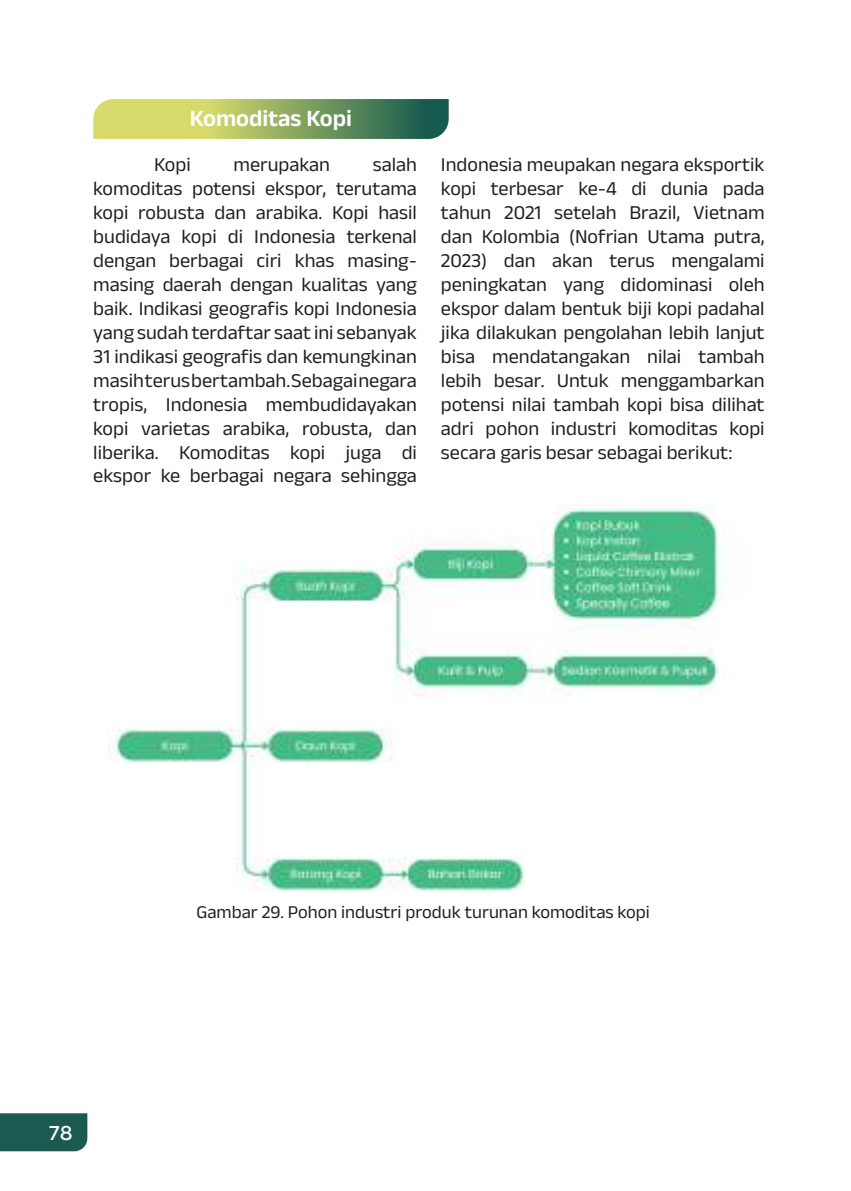
<style>
.page{position:relative;width:851px;height:1191px;background:#fff}
.page>*{position:absolute;margin:0;border:0;box-sizing:border-box;transform-origin:0 0}
.t1{font:500 23.6px "Anek Latin";color:#fff}
.t2{font:20px/24px "Anek Latin";color:#241f1f;text-align:justify}
.t3{font:500 20px "Geometria";color:#fff}
.t4{font:18.2px "Anek Latin";color:#241f1f}
</style>
<div class="page">
<div style="left:0;top:1113px;width:87px;height:38px;background:#1b5a51"></div>
<svg style="left:93px;top:99px;width:355px;height:40px;background:#91ac62"></svg>
<img style="left:108px;top:505px;width:615px;height:387px">
<p class="t1" style="left:190px;top:102px;width:164px">Komoditas Kopi</p>
<p class="t2" style="left:93px;top:152px;width:325px;text-indent:279px">salah komoditas potensi ekspor, terutama kopi robusta dan arabika. Kopi hasil budidaya kopi di Indonesia terkenal dengan berbagai ciri khas masing&shy;masing daerah dengan kualitas yang baik. Indikasi geografis kopi Indonesia yang sudah terdaftar saat ini sebanyak 31 indikasi geografis dan kemungkinan masih terus bertambah. Sebagai negara tropis, Indonesia membudidayakan kopi varietas arabika, robusta, dan liberika. Komoditas kopi juga di ekspor ke berbagai negara sehingga</p>
<p class="t2" style="left:441px;top:152px;width:325px">Indonesia meupakan negara eksportik kopi terbesar ke-4 di dunia pada tahun 2021 setelah Brazil, Vietnam dan Kolombia (Nofrian Utama putra, 2023) dan akan terus mengalami peningkatan yang didominasi oleh ekspor dalam bentuk biji kopi padahal jika dilakukan pengolahan lebih lanjut bisa mendatangakan nilai tambah lebih besar. Untuk menggambarkan potensi nilai tambah kopi bisa dilihat adri pohon industri komoditas kopi secara garis besar sebagai berikut:</p>
<p class="t2" style="left:154px;top:152px;width:38px">Kopi</p>
<p class="t2" style="left:233px;top:152px;width:98px">merupakan</p>
<p class="t3" style="left:49px;top:1121px;width:25px">78</p>
<p class="t4" style="left:196px;top:899px;width:455px">Gambar 29. Pohon industri produk turunan komoditas kopi</p>
</div>
